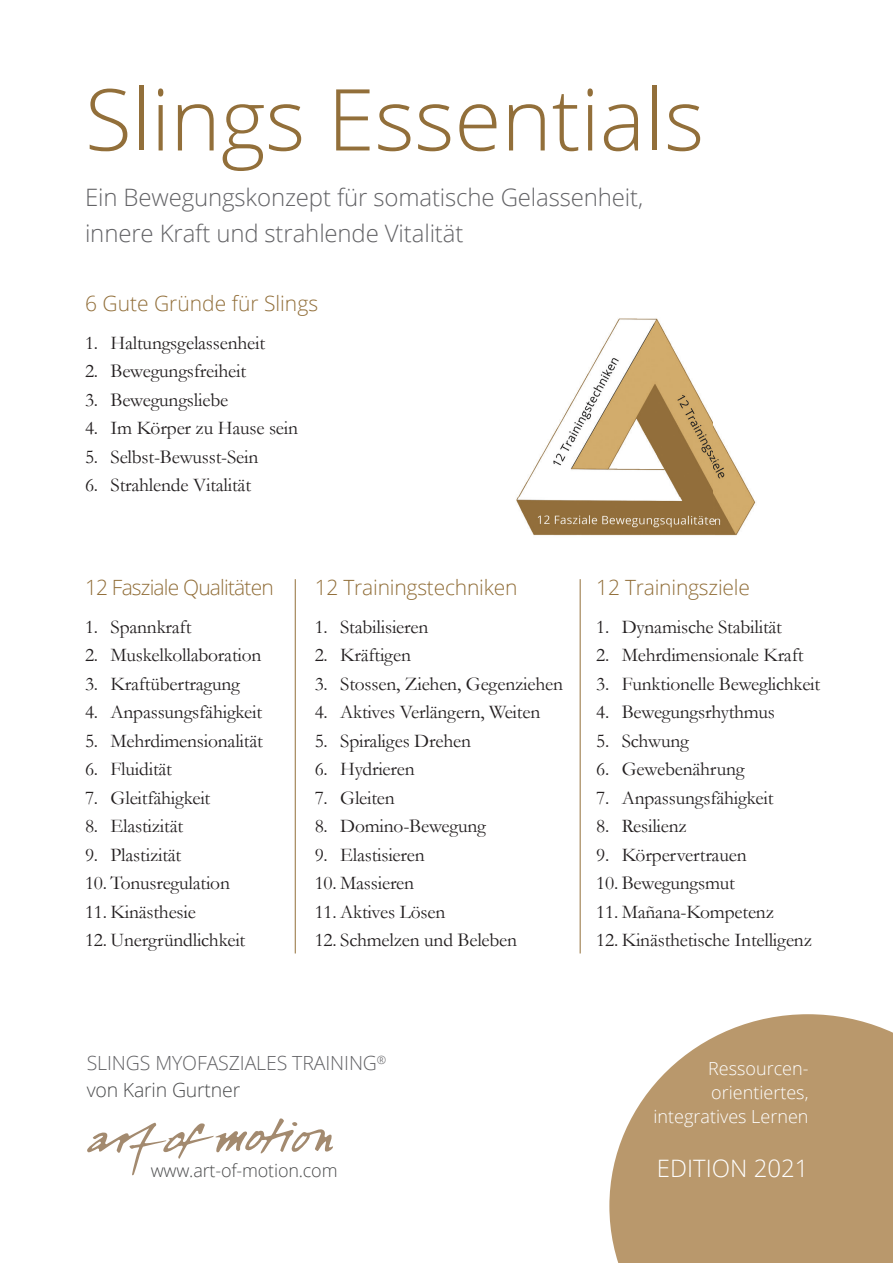
<style>
.page{position:relative;width:893px;height:1263px;background:#fff}
.page>*{position:absolute;margin:0;border:0;box-sizing:border-box;transform-origin:0 0}
.t1{font:300 85.5px "Open Sans";color:#926f3a}
.t2{font:300 24px/36px "Open Sans";letter-spacing:-.005em;color:#636366}
.t3{font:300 24px "Open Sans";color:#fff}
.t4{font:300 21px "Open Sans";letter-spacing:-.01em;color:#926f3a}
.t5{font:300 21px "Open Sans";letter-spacing:-.04em;color:#926f3a}
.t6{font:19.5px "Garamond";letter-spacing:-.01em;color:#231f20}
.t7{font:300 19.5px/27px "Open Sans";letter-spacing:-.005em;color:#636366}
.t8{font:300 18px/24px "Open Sans";color:#fff;text-align:right}
.t9{font:300 18px "Open Sans";letter-spacing:-.01em;color:#4b4c4d}
.s1{color:#4b4c4d}
</style>
<div class="page">
<hr style="left:295px;top:579px;width:1px;height:374px;background:#926f3a">
<hr style="left:580px;top:579px;width:1px;height:374px;background:#926f3a">
<img style="left:516px;top:318px;width:240px;height:218px">
<svg style="left:609px;top:1014px;width:284px;height:249px;background:#c1a57e"></svg>
<svg style="left:87px;top:1118px;width:246px;height:57px"></svg>
<h1 class="t1" style="left:85px;top:61px;width:621px">Slings Essentials</h1>
<p class="t2" style="left:85px;top:179px;width:560px">Ein Bewegungskonzept für somatische Gelassenheit, innere Kraft und strahlende Vitalität</p>
<p class="t4" style="left:85px;top:289px;width:235px">6 Gute Gründe für Slings</p>
<p class="t6" style="left:85px;top:331px;width:182px">1. Haltungsgelassenheit</p>
<p class="t6" style="left:85px;top:359px;width:163px">2. Bewegungsfreiheit</p>
<p class="t6" style="left:85px;top:388px;width:145px">3. Bewegungsliebe</p>
<p class="t6" style="left:85px;top:416px;width:215px">4. Im Körper zu Hause sein</p>
<p class="t6" style="left:85px;top:445px;width:175px">5. Selbst-Bewusst-Sein</p>
<p class="t6" style="left:85px;top:473px;width:167px">6. Strahlende Vitalität</p>
<p class="t5" style="left:85px;top:573px;width:190px">12 Fasziale Qualitäten</p>
<p class="t6" style="left:85px;top:615px;width:108px">1. Spannkraft</p>
<p class="t6" style="left:85px;top:643px;width:178px">2. Muskelkollaboration</p>
<p class="t6" style="left:85px;top:672px;width:156px">3. Kraftübertragung</p>
<p class="t6" style="left:85px;top:700px;width:179px">4. Anpassungsfähigkeit</p>
<p class="t6" style="left:85px;top:729px;width:179px">5. Mehrdimensionalität</p>
<p class="t6" style="left:85px;top:757px;width:88px">6. Fluidität</p>
<p class="t6" style="left:85px;top:786px;width:127px">7. Gleitfähigkeit</p>
<p class="t6" style="left:85px;top:814px;width:100px">8. Elastizität</p>
<p class="t6" style="left:85px;top:843px;width:98px">9. Plastizität</p>
<p class="t6" style="left:85px;top:871px;width:146px">10. Tonusregulation</p>
<p class="t6" style="left:85px;top:900px;width:112px">11. Kinästhesie</p>
<p class="t6" style="left:85px;top:928px;width:162px">12. Unergründlichkeit</p>
<p class="t4" style="left:315px;top:573px;width:204px">12 Trainingstechniken</p>
<p class="t6" style="left:315px;top:615px;width:115px">1. Stabilisieren</p>
<p class="t6" style="left:315px;top:643px;width:98px">2. Kräftigen</p>
<p class="t6" style="left:315px;top:672px;width:250px">3. Stossen, Ziehen, Gegenziehen</p>
<p class="t6" style="left:315px;top:700px;width:227px">4. Aktives Verlängern, Weiten</p>
<p class="t6" style="left:315px;top:729px;width:158px">5. Spiraliges Drehen</p>
<p class="t6" style="left:315px;top:757px;width:102px">6. Hydrieren</p>
<p class="t6" style="left:315px;top:786px;width:82px">7. Gleiten</p>
<p class="t6" style="left:315px;top:814px;width:173px">8. Domino-Bewegung</p>
<p class="t6" style="left:315px;top:843px;width:112px">9. Elastisieren</p>
<p class="t6" style="left:315px;top:871px;width:101px">10. Massieren</p>
<p class="t6" style="left:315px;top:900px;width:132px">11. Aktives Lösen</p>
<p class="t6" style="left:315px;top:928px;width:204px">12. Schmelzen und Beleben</p>
<p class="t4" style="left:596px;top:573px;width:155px">12 Trainingsziele</p>
<p class="t6" style="left:596px;top:615px;width:187px">1. Dynamische Stabilität</p>
<p class="t6" style="left:596px;top:643px;width:209px">2. Mehrdimensionale Kraft</p>
<p class="t6" style="left:596px;top:672px;width:225px">3. Funktionelle Beweglichkeit</p>
<p class="t6" style="left:596px;top:700px;width:180px">4. Bewegungsrhythmus</p>
<p class="t6" style="left:596px;top:729px;width:94px">5. Schwung</p>
<p class="t6" style="left:596px;top:757px;width:150px">6. Gewebenährung</p>
<p class="t6" style="left:596px;top:786px;width:179px">7. Anpassungsfähigkeit</p>
<p class="t6" style="left:596px;top:814px;width:92px">8. Resilienz</p>
<p class="t6" style="left:596px;top:843px;width:152px">9. Körpervertrauen</p>
<p class="t6" style="left:596px;top:871px;width:140px">10. Bewegungsmut</p>
<p class="t6" style="left:596px;top:900px;width:179px">11. Mañana-Kompetenz</p>
<p class="t6" style="left:596px;top:928px;width:217px">12. Kinästhetische Intelligenz</p>
<p class="t7" style="left:87px;top:1049px;width:301px">SLINGS MYOFASZIALES TRAINING<sup>® </sup><span class="s1">von Karin Gurtner</span></p>
<p class="t9" style="left:151px;top:1158px;width:188px">www.art-of-motion.com</p>
<p class="t8" style="left:653px;top:1056px;width:157px">Ressourcen&shy;orientiertes, integratives Lernen</p>
<p class="t3" style="left:657px;top:1152px;width:153px">EDITION 2021</p>
</div>
